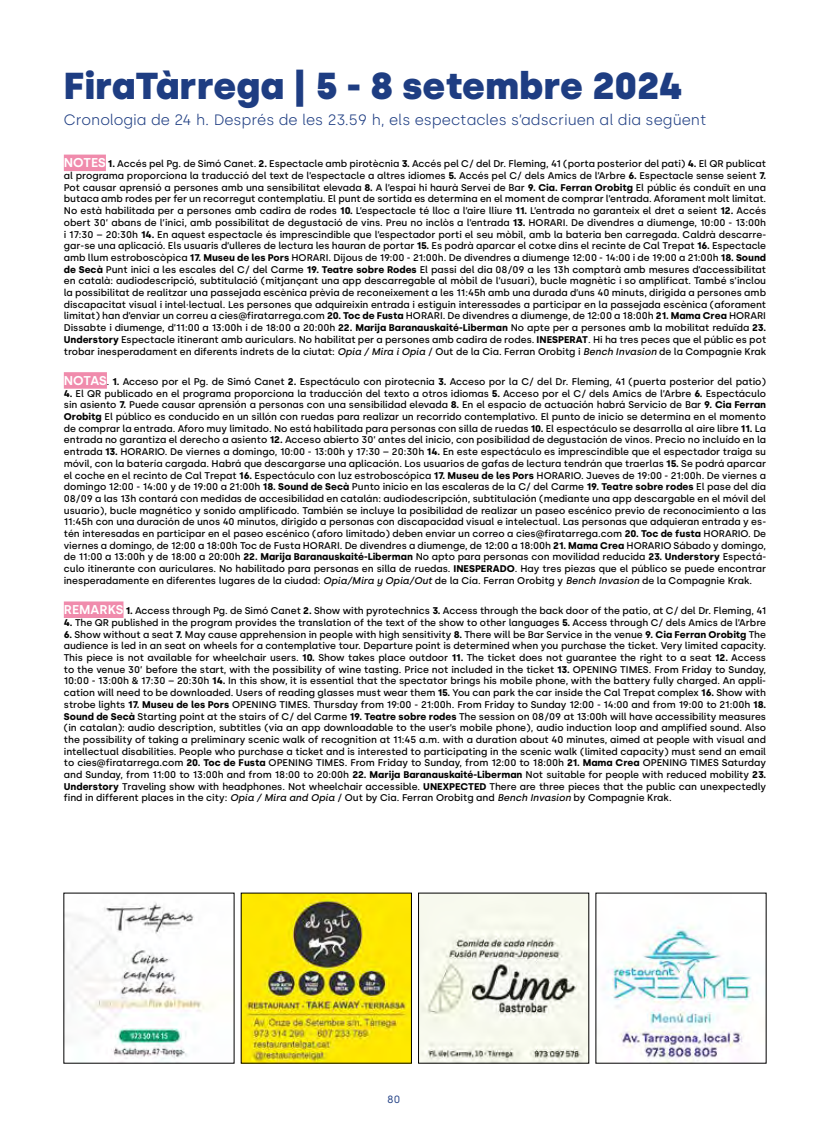
<style>
.page{position:relative;width:830px;height:1127px;background:#fff}
.page>*{position:absolute;margin:0;border:0;box-sizing:border-box;transform-origin:0 0}
.t1{font:900 37.5px "Silka";color:#1e3d82}
.t2{font:300 15px "Silka";color:#1e3d82}
.t3{font:10.5px "Silka";color:#1e3d82}
.t4{font:500 9.75px/11.7px "Silka";color:#000;text-align:justify}
.s1{font-weight:600;font-size:12.75px;color:#fff}
.s2{font-weight:700}
.s3{font-style:italic}
.s4{font-size:9px}
</style>
<div class="page">
<div style="left:64px;top:155px;width:42px;height:16px;background:#f08bac"></div>
<div style="left:64px;top:372px;width:43px;height:17px;background:#f08bac"></div>
<div style="left:64px;top:601px;width:59px;height:17px;background:#f08bac"></div>
<img style="left:66px;top:902px;width:148px;height:158px">
<img style="left:605px;top:926px;width:146px;height:135px">
<img style="left:420px;top:895px;width:166px;height:166px">
<img style="left:243px;top:895px;width:166px;height:166px">
<h1 class="t1" style="left:64px;top:64px;width:620px">FiraTàrrega | 5 - 8 setembre 2024</h1>
<h2 class="t2" style="left:64px;top:111px;width:644px">Cronologia de 24 h. Després de les 23.59 h, els espectacles s’adscriuen al dia següent</h2>
<p class="t4" style="left:64px;top:158px;width:703px"><span class="s1">NOTES</span> <span class="s2">1.</span> Accés pel Pg. de Simó Canet. <span class="s2">2.</span> Espectacle amb pirotècnia <span class="s2">3.</span> Accés pel C/ del Dr. Fleming, 41 (porta posterior del pati) <span class="s2">4.</span> El QR publicat al programa proporciona la traducció del text de l’espectacle a altres idiomes <span class="s2">5.</span> Accés pel C/ dels Amics de l’Arbre <span class="s2">6.</span> Espectacle sense seient <span class="s2">7.<br></span>Pot causar aprensió a persones amb una sensibilitat elevada <span class="s2">8.</span> A l’espai hi haurà Servei de Bar <span class="s2">9. Cia. Ferran Orobitg</span> El públic és conduït en una butaca amb rodes per fer un recorregut contemplatiu. El punt de sortida es determina en el moment de comprar l’entrada. Aforament molt limitat.<br>No està habilitada per a persones amb cadira de rodes <span class="s2">10.</span> L’espectacle té lloc a l’aire lliure <span class="s2">11.</span> L’entrada no garanteix el dret a seient <span class="s2">12.</span> Accés obert 30’ abans de l’inici, amb possibilitat de degustació de vins. Preu no inclòs a l’entrada <span class="s2">13.</span> HORARI. De divendres a diumenge, 10:00 - 13:00h i 17:30 – 20:30h <span class="s2">14.</span> En aquest espectacle és imprescindible que l’espectador porti el seu mòbil, amb la bateria ben carregada. Caldrà descarre&shy;gar-se una aplicació. Els usuaris d’ulleres de lectura les hauran de portar <span class="s2">15.</span> Es podrà aparcar el cotxe dins el recinte de Cal Trepat <span class="s2">16.</span> Espectacle amb llum estroboscòpica <span class="s2">17. Museu de les Pors</span> HORARI. Dijous de 19:00 - 21:00h. De divendres a diumenge 12:00 - 14:00 i de 19:00 a 21:00h <span class="s2">18. Sound de Secà</span> Punt inici a les escales del C/ del Carme <span class="s2">19. Teatre sobre Rodes</span> El passi del dia 08/09 a les 13h comptarà amb mesures d’accessibilitat en català: audiodescripció, subtitulació (mitjançant una app descarregable al mòbil de l’usuari), bucle magnètic i so amplificat. També s’inclou la possibilitat de realitzar una passejada escènica prèvia de reconeixement a les 11:45h amb una durada d’uns 40 minuts, dirigida a persones amb discapacitat visual i intel·lectual. Les persones que adquireixin entrada i estiguin interessades a participar en la passejada escènica (aforament limitat) han d’enviar un correu a cies@firatarrega.com <span class="s2">20. Toc de Fusta</span> HORARI. De divendres a diumenge, de 12:00 a 18:00h <span class="s2">21. Mama Crea</span> HORARI Dissabte i diumenge, d’11:00 a 13:00h i de 18:00 a 20:00h <span class="s2">22. Marija Baranauskaité-Liberman</span> No apte per a persones amb la mobilitat reduïda <span class="s2">23.<br>Understory</span> Espectacle itinerant amb auriculars. No habilitat per a persones amb cadira de rodes. <span class="s2">INESPERAT</span>. Hi ha tres peces que el públic es pot trobar inesperadament en diferents indrets de la ciutat: <span class="s3">Opia / Mira i Opia</span> / Out de la Cia. Ferran Orobitg i <span class="s3">Bench Invasion</span> de la Compagnie Krak</p>
<p class="t4" style="left:64px;top:376px;width:703px"><span class="s1">NOTAS</span><span class="s4">.</span> <span class="s2">1.</span> Acceso por el Pg. de Simó Canet <span class="s2">2.</span> Espectáculo con pirotecnia <span class="s2">3.</span> Acceso por la C/ del Dr. Fleming, 41 (puerta posterior del patio)</p>
<p class="t4" style="left:64px;top:387px;width:703px"><span class="s2">4.</span> El QR publicado en el programa proporciona la traducción del texto a otros idiomas <span class="s2">5.</span> Acceso por el C/ dels Amics de l’Arbre <span class="s2">6.</span> Espectáculo sin asiento <span class="s2">7.</span> Puede causar aprensión a personas con una sensibilidad elevada <span class="s2">8.</span> En el espacio de actuación habrá Servicio de Bar <span class="s2">9. Cia Ferran Orobitg</span> El público es conducido en un sillón con ruedas para realizar un recorrido contemplativo. El punto de inicio se determina en el momento de comprar la entrada. Aforo muy limitado. No está habilitada para personas con silla de ruedas <span class="s2">10.</span> El espectáculo se desarrolla al aire libre <span class="s2">11.</span> La entrada no garantiza el derecho a asiento <span class="s2">12.</span> Acceso abierto 30’ antes del inicio, con posibilidad de degustación de vinos. Precio no incluído en la entrada <span class="s2">13.</span> HORARIO. De viernes a domingo, 10:00 - 13:00h y 17:30 – 20:30h <span class="s2">14.</span> En este espectáculo es imprescindible que el espectador traiga su móvil, con la batería cargada. Habrá que descargarse una aplicación. Los usuarios de gafas de lectura tendrán que traerlas <span class="s2">15.</span> Se podrá aparcar el coche en el recinto de Cal Trepat <span class="s2">16.</span> Espectáculo con luz estroboscópica <span class="s2">17. Museu de les Pors</span> HORARIO. Jueves de 19:00 - 21:00h. De viernes a domingo 12:00 - 14:00 y de 19:00 a 21:00h <span class="s2">18. Sound de Secà</span> Punto inicio en las escaleras de la C/ del Carme <span class="s2">19. Teatre sobre rodes</span> El pase del día 08/09 a las 13h contará con medidas de accesibilidad en catalán: audiodescripción, subtitulación (mediante una app descargable en el móvil del usuario), bucle magnético y sonido amplificado. También se incluye la posibilidad de realizar un paseo escénico previo de reconocimiento a las 11:45h con una duración de unos 40 minutos, dirigido a personas con discapacidad visual e intelectual. Las personas que adquieran entrada y es&shy;tén interesadas en participar en el paseo escénico (aforo limitado) deben enviar un correo a cies@firatarrega.com <span class="s2">20. Toc de fusta</span> HORARIO. De viernes a domingo, de 12:00 a 18:00h Toc de Fusta HORARI. De divendres a diumenge, de 12:00 a 18:00h <span class="s2">21. Mama Crea</span> HORARIO Sábado y domingo, de 11:00 a 13:00h y de 18:00 a 20:00h <span class="s2">22. Marija Baranauskaité-Liberman</span> No apto para personas con movilidad reducida <span class="s2">23. Understory</span> Espectá&shy;culo itinerante con auriculares. No habilitado para personas en silla de ruedas. <span class="s2">INESPERADO</span>. Hay tres piezas que el público se puede encontrar inesperadamente en diferentes lugares de la ciudad: <span class="s3">Opia/Mira y Opia/Out</span> de la Cía. Ferran Orobitg y <span class="s3">Bench Invasion</span> de la Compagnie Krak.</p>
<p class="t4" style="left:64px;top:605px;width:703px"><span class="s1">REMARKS</span> <span class="s2">1.</span> Access through Pg. de Simó Canet <span class="s2">2.</span> Show with pyrotechnics <span class="s2">3.</span> Access through the back door of the patio, at C/ del Dr. Fleming, 41</p>
<p class="t4" style="left:64px;top:617px;width:703px"><span class="s2">4.</span> The QR published in the program provides the translation of the text of the show to other languages <span class="s2">5.</span> Access through C/ dels Amics de l’Arbre</p>
<p class="t4" style="left:64px;top:628px;width:703px"><span class="s2">6.</span> Show without a seat <span class="s2">7.</span> May cause apprehension in people with high sensitivity <span class="s2">8.</span> There will be Bar Service in the venue <span class="s2">9. Cia Ferran Orobitg</span> The audience is led in an seat on wheels for a contemplative tour. Departure point is determined when you purchase the ticket. Very limited capacity.<br>This piece is not available for wheelchair users. <span class="s2">10.</span> Show takes place outdoor <span class="s2">11.</span> The ticket does not guarantee the right to a seat <span class="s2">12.</span> Access to the venue 30’ before the start, with the possibility of wine tasting. Price not included in the ticket <span class="s2">13.</span> OPENING TIMES. From Friday to Sunday, 10:00 - 13:00h &amp; 17:30 – 20:30h <span class="s2">14.</span> In this show, it is essential that the spectator brings his mobile phone, with the battery fully charged. An appli&shy;cation will need to be downloaded. Users of reading glasses must wear them <span class="s2">15.</span> You can park the car inside the Cal Trepat complex <span class="s2">16.</span> Show with strobe lights <span class="s2">17. Museu de les Pors</span> OPENING TIMES. Thursday from 19:00 - 21:00h. From Friday to Sunday 12:00 - 14:00 and from 19:00 to 21:00h <span class="s2">18.<br>Sound de Secà</span> Starting point at the stairs of C/ del Carme <span class="s2">19. Teatre sobre rodes</span> The session on 08/09 at 13:00h will have accessibility measures (in catalan): audio description, subtitles (via an app downloadable to the user’s mobile phone), audio induction loop and amplified sound. Also the possibility of taking a preliminary scenic walk of recognition at 11:45 a.m. with a duration about 40 minutes, aimed at people with visual and intellectual disabilities. People who purchase a ticket and is interested to participating in the scenic walk (limited capacity) must send an email to cies@firatarrega.com <span class="s2">20. Toc de Fusta</span> OPENING TIMES. From Friday to Sunday, from 12:00 to 18:00h <span class="s2">21. Mama Crea</span> OPENING TIMES Saturday and Sunday, from 11:00 to 13:00h and from 18:00 to 20:00h <span class="s2">22. Marija Baranauskaité-Liberman</span> Not suitable for people with reduced mobility <span class="s2">23.<br>Understory</span> Traveling show with headphones. Not wheelchair accessible. <span class="s2">UNEXPECTED</span> There are three pieces that the public can unexpectedly find in different places in the city: <span class="s3">Opia / Mira and Opia</span> / Out by Cia. Ferran Orobitg and <span class="s3">Bench Invasion</span> by Compagnie Krak.</p>
<p class="t3" style="left:387px;top:1093px;width:15px">80</p>
</div>
